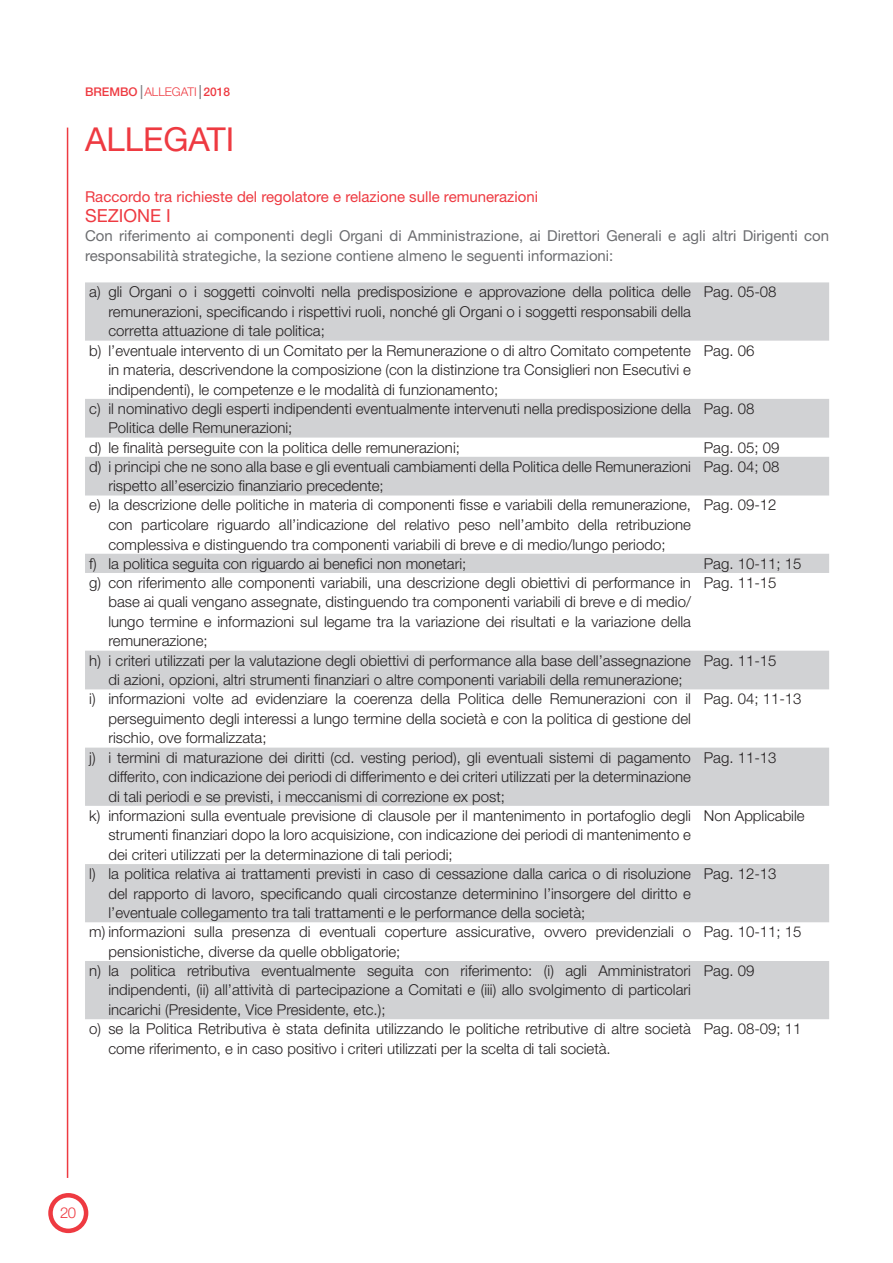
<style>
.page{position:relative;width:893px;height:1263px;background:#fff}
.page>*{position:absolute;margin:0;border:0;box-sizing:border-box;transform-origin:0 0}
.t1{font:33px "Helvetica Neue LT Std";color:#ee3a41}
.t2{font:18px "Helvetica Neue LT Std";color:#ee3a41}
.t3{font:300 15px/19.5px "Helvetica Neue LT Std";color:#231f20;text-align:justify}
.t4{font:15px/19.5px "Helvetica Neue LT Std";color:#6c6d70}
.t5{font:15px "Helvetica Neue LT Std";color:#ee3a41}
.t6{font:300 15px "Helvetica Neue LT Std";color:#ee3a41}
.t7{font:500 12px "Helvetica Neue LT Std";color:#ee3a41}
.s1{font-weight:300}
</style>
<div class="page">
<div style="left:48px;top:1193px;width:40px;height:40px;border:4px solid #ee3a41;border-radius:50%"></div>
<hr style="left:67px;top:128px;width:1px;height:1050px;background:#ee3a41">
<svg style="left:141px;top:85px;width:1px;height:14px"></svg>
<svg style="left:199px;top:85px;width:2px;height:14px"></svg>
<svg style="left:85px;top:282px;width:744px;height:737px"></svg>
<p class="t7" style="left:85px;top:85px;width:147px">BREMBO <span class="s1">ALLEGATI</span> 2018</p>
<h1 class="t1" style="left:85px;top:120px;width:151px">ALLEGATI</h1>
<p class="t5" style="left:85px;top:188px;width:455px">Raccordo tra richieste del regolatore e relazione sulle remunerazioni</p>
<p class="t2" style="left:85px;top:204px;width:87px">SEZIONE I</p>
<p class="t4" style="left:85px;top:226px;width:746px">Con riferimento ai componenti degli Organi di Amministrazione, ai Direttori Generali e agli altri Dirigenti con responsabilità strategiche, la sezione contiene almeno le seguenti informazioni:</p>
<p class="t3" style="left:108px;top:282px;width:584px;text-indent:-19px">a) gli Organi o i soggetti coinvolti nella predisposizione e approvazione della politica delle remunerazioni, specificando i rispettivi ruoli, nonché gli Organi o i soggetti responsabili della corretta attuazione di tale politica;</p>
<p class="t3" style="left:704px;top:282px;width:74px">Pag. 05-08</p>
<p class="t3" style="left:108px;top:340px;width:584px;text-indent:-19px">b) l’eventuale intervento di un Comitato per la Remunerazione o di altro Comitato competente in materia, descrivendone la composizione (con la distinzione tra Consiglieri non Esecutivi e indipendenti), le competenze e le modalità di funzionamento;</p>
<p class="t3" style="left:704px;top:340px;width:52px">Pag. 06</p>
<p class="t3" style="left:108px;top:398px;width:584px;text-indent:-19px">c) il nominativo degli esperti indipendenti eventualmente intervenuti nella predisposizione della<br>Politica delle Remunerazioni;</p>
<p class="t3" style="left:704px;top:398px;width:52px">Pag. 08</p>
<p class="t3" style="left:89px;top:437px;width:372px">d) le finalità perseguite con la politica delle remunerazioni;</p>
<p class="t3" style="left:704px;top:437px;width:77px">Pag. 05; 09</p>
<p class="t3" style="left:108px;top:456px;width:584px;text-indent:-19px">d) i principi che ne sono alla base e gli eventuali cambiamenti della Politica delle Remunerazioni rispetto all’esercizio finanziario precedente;</p>
<p class="t3" style="left:704px;top:456px;width:77px">Pag. 04; 08</p>
<p class="t3" style="left:108px;top:495px;width:584px;text-indent:-19px">e) la descrizione delle politiche in materia di componenti fisse e variabili della remunerazione, con particolare riguardo all’indicazione del relativo peso nell’ambito della retribuzione complessiva e distinguendo tra componenti variabili di breve e di medio/lungo periodo;</p>
<p class="t3" style="left:704px;top:495px;width:74px">Pag. 09-12</p>
<p class="t3" style="left:89px;top:553px;width:379px">f) la politica seguita con riguardo ai benefici non monetari;</p>
<p class="t3" style="left:704px;top:553px;width:99px">Pag. 10-11; 15</p>
<p class="t3" style="left:108px;top:572px;width:584px;text-indent:-19px">g) con riferimento alle componenti variabili, una descrizione degli obiettivi di performance in base ai quali vengano assegnate, distinguendo tra componenti variabili di breve e di medio/ lungo termine e informazioni sul legame tra la variazione dei risultati e la variazione della remunerazione;</p>
<p class="t3" style="left:704px;top:572px;width:74px">Pag. 11-15</p>
<p class="t3" style="left:108px;top:650px;width:584px;text-indent:-19px">h) i criteri utilizzati per la valutazione degli obiettivi di performance alla base dell’assegnazione di azioni, opzioni, altri strumenti finanziari o altre componenti variabili della remunerazione;</p>
<p class="t3" style="left:704px;top:650px;width:74px">Pag. 11-15</p>
<p class="t3" style="left:108px;top:689px;width:584px;text-indent:-19px">i) informazioni volte ad evidenziare la coerenza della Politica delle Remunerazioni con il perseguimento degli interessi a lungo termine della società e con la politica di gestione del rischio, ove formalizzata;</p>
<p class="t3" style="left:704px;top:689px;width:99px">Pag. 04; 11-13</p>
<p class="t3" style="left:108px;top:747px;width:584px;text-indent:-19px">j) i termini di maturazione dei diritti (cd. vesting period), gli eventuali sistemi di pagamento differito, con indicazione dei periodi di differimento e dei criteri utilizzati per la determinazione di tali periodi e se previsti, i meccanismi di correzione ex post;</p>
<p class="t3" style="left:704px;top:747px;width:74px">Pag. 11-13</p>
<p class="t3" style="left:108px;top:805px;width:584px;text-indent:-19px">k) informazioni sulla eventuale previsione di clausole per il mantenimento in portafoglio degli strumenti finanziari dopo la loro acquisizione, con indicazione dei periodi di mantenimento e dei criteri utilizzati per la determinazione di tali periodi;</p>
<p class="t3" style="left:704px;top:805px;width:102px">Non Applicabile</p>
<p class="t3" style="left:108px;top:864px;width:584px;text-indent:-19px">l) la politica relativa ai trattamenti previsti in caso di cessazione dalla carica o di risoluzione del rapporto di lavoro, specificando quali circostanze determinino l’insorgere del diritto e l’eventuale collegamento tra tali trattamenti e le performance della società;</p>
<p class="t3" style="left:704px;top:864px;width:74px">Pag. 12-13</p>
<p class="t3" style="left:108px;top:922px;width:584px;text-indent:-19px">m) informazioni sulla presenza di eventuali coperture assicurative, ovvero previdenziali o pensionistiche, diverse da quelle obbligatorie;</p>
<p class="t3" style="left:704px;top:922px;width:99px">Pag. 10-11; 15</p>
<p class="t3" style="left:108px;top:960px;width:584px;text-indent:-19px">n) la politica retributiva eventualmente seguita con riferimento: (i) agli Amministratori indipendenti, (ii) all’attività di partecipazione a Comitati e (iii) allo svolgimento di particolari incarichi (Presidente, Vice Presidente, etc.);</p>
<p class="t3" style="left:704px;top:960px;width:52px">Pag. 09</p>
<p class="t3" style="left:108px;top:1019px;width:584px;text-indent:-19px">o) se la Politica Retributiva è stata definita utilizzando le politiche retributive di altre società come riferimento, e in caso positivo i criteri utilizzati per la scelta di tali società.</p>
<p class="t3" style="left:704px;top:1019px;width:99px">Pag. 08-09; 11</p>
<p class="t6" style="left:60px;top:1204px;width:18px">20</p>
</div>
